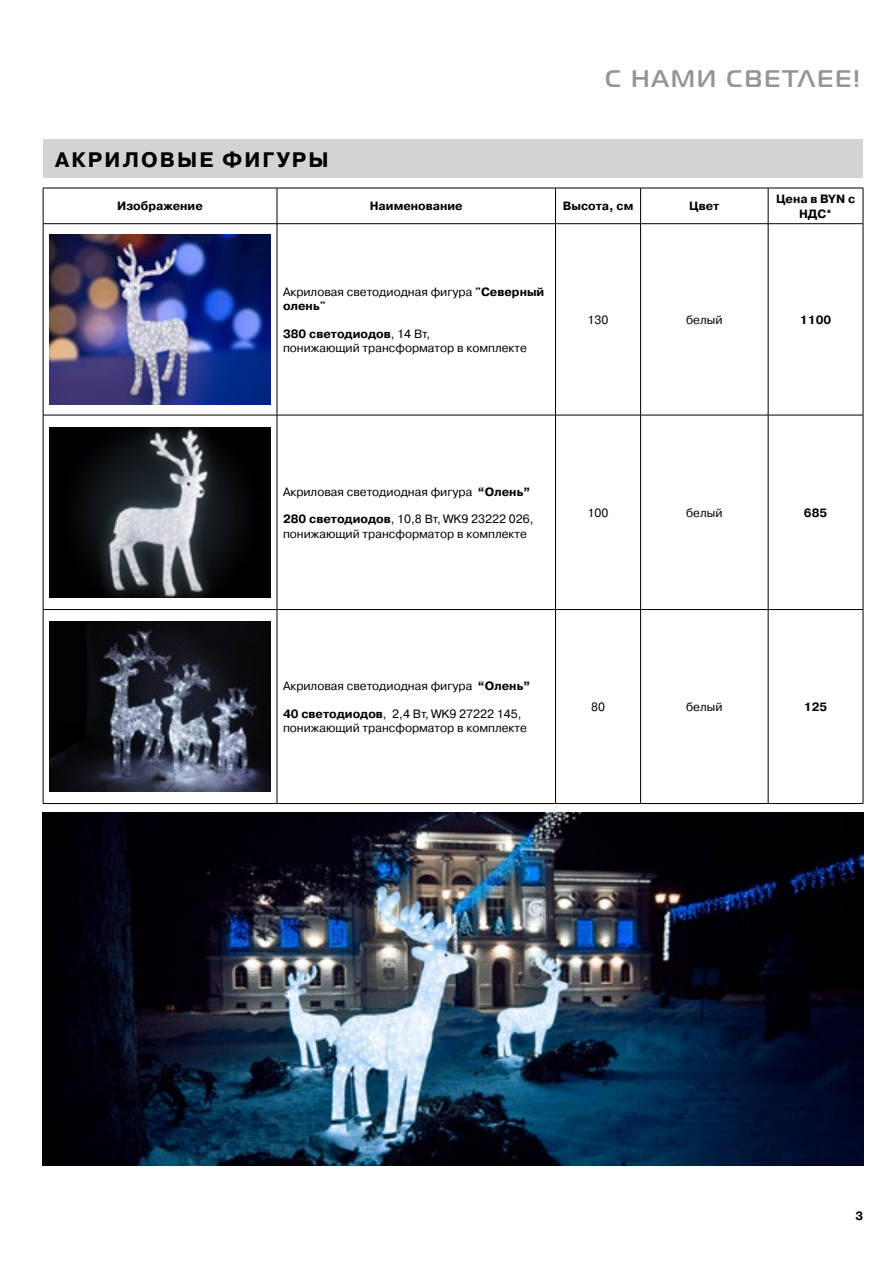
<style>
.page{position:relative;width:893px;height:1263px;background:#fff}
.page>*{position:absolute;margin:0;border:0;box-sizing:border-box;transform-origin:0 0}
.t1{font:700 24px "Magistral C";letter-spacing:.1em;color:#939598}
.t2{font:700 21px "Pragmatica C";letter-spacing:.1em;color:#000}
.t3{font:12px/14.4px "Pragmatica C";color:#000}
.t4{font:700 12px/14.4px "Pragmatica C";color:#000;text-align:center}
.s1{font-weight:700}
</style>
<div class="page">
<hr style="left:43px;top:188px;width:234px;height:1px;background:#000">
<hr style="left:43px;top:188px;width:1px;height:35px;background:#000">
<hr style="left:277px;top:188px;width:278px;height:1px;background:#000">
<hr style="left:277px;top:188px;width:1px;height:35px;background:#000">
<hr style="left:555px;top:188px;width:86px;height:1px;background:#000">
<hr style="left:555px;top:188px;width:1px;height:35px;background:#000">
<hr style="left:641px;top:188px;width:127px;height:1px;background:#000">
<hr style="left:640px;top:188px;width:1px;height:35px;background:#000">
<hr style="left:768px;top:188px;width:95px;height:1px;background:#000">
<hr style="left:768px;top:188px;width:1px;height:35px;background:#000">
<hr style="left:863px;top:188px;width:1px;height:35px;background:#000">
<hr style="left:43px;top:223px;width:234px;height:1px;background:#000">
<hr style="left:43px;top:224px;width:1px;height:191px;background:#000">
<hr style="left:277px;top:223px;width:278px;height:1px;background:#000">
<hr style="left:277px;top:224px;width:1px;height:191px;background:#000">
<hr style="left:555px;top:223px;width:86px;height:1px;background:#000">
<hr style="left:555px;top:224px;width:1px;height:191px;background:#000">
<hr style="left:641px;top:223px;width:127px;height:1px;background:#000">
<hr style="left:640px;top:224px;width:1px;height:191px;background:#000">
<hr style="left:768px;top:224px;width:1px;height:191px;background:#000">
<hr style="left:863px;top:224px;width:1px;height:191px;background:#000">
<hr style="left:43px;top:415px;width:234px;height:1px;background:#000">
<hr style="left:43px;top:415px;width:1px;height:194px;background:#000">
<hr style="left:277px;top:415px;width:278px;height:1px;background:#000">
<hr style="left:277px;top:415px;width:1px;height:194px;background:#000">
<hr style="left:555px;top:415px;width:86px;height:1px;background:#000">
<hr style="left:555px;top:415px;width:1px;height:194px;background:#000">
<hr style="left:641px;top:415px;width:127px;height:1px;background:#000">
<hr style="left:640px;top:415px;width:1px;height:194px;background:#000">
<hr style="left:768px;top:415px;width:1px;height:194px;background:#000">
<hr style="left:863px;top:415px;width:1px;height:194px;background:#000">
<hr style="left:43px;top:609px;width:234px;height:1px;background:#000">
<hr style="left:43px;top:610px;width:1px;height:193px;background:#000">
<hr style="left:277px;top:609px;width:278px;height:1px;background:#000">
<hr style="left:277px;top:610px;width:1px;height:193px;background:#000">
<hr style="left:555px;top:609px;width:86px;height:1px;background:#000">
<hr style="left:555px;top:610px;width:1px;height:193px;background:#000">
<hr style="left:640px;top:610px;width:1px;height:193px;background:#000">
<hr style="left:768px;top:610px;width:1px;height:193px;background:#000">
<hr style="left:863px;top:610px;width:1px;height:193px;background:#000">
<hr style="left:43px;top:803px;width:234px;height:1px;background:#000">
<hr style="left:277px;top:803px;width:278px;height:1px;background:#000">
<hr style="left:555px;top:803px;width:86px;height:1px;background:#000">
<hr style="left:768px;top:223px;width:95px;height:1px;background:#000">
<hr style="left:768px;top:415px;width:95px;height:1px;background:#000">
<hr style="left:641px;top:609px;width:127px;height:1px;background:#000">
<hr style="left:768px;top:609px;width:95px;height:1px;background:#000">
<hr style="left:641px;top:803px;width:127px;height:1px;background:#000">
<hr style="left:768px;top:803px;width:95px;height:1px;background:#000">
<img style="left:50px;top:234px;width:221px;height:170px">
<img style="left:50px;top:427px;width:221px;height:170px">
<img style="left:50px;top:621px;width:221px;height:170px">
<div style="left:43px;top:140px;width:819px;height:38px;background:#d1d3d4"></div>
<img style="left:43px;top:812px;width:820px;height:353px">
<h2 class="t2" style="left:55px;top:148px;width:275px">АКРИЛОВЫЕ ФИГУРЫ</h2>
<h1 class="t1" style="left:605px;top:64px;width:256px">С НАМИ СВЕТЛЕЕ!</h1>
<p class="t4" style="left:117px;top:199px;width:87px">Изображение</p>
<p class="t4" style="left:370px;top:199px;width:94px">Наименование</p>
<p class="t4" style="left:563px;top:199px;width:72px">Высота, см</p>
<p class="t4" style="left:689px;top:199px;width:32px">Цвет</p>
<p class="t4" style="left:776px;top:192px;width:81px">Цена в BYN с<br>НДС*</p>
<p class="t3" style="left:283px;top:285px;width:263px">Акриловая светодиодная фигура <span class="s1">"Северный олень"</span></p>
<p class="t3" style="left:283px;top:326px;width:245px"><span class="s1">380 светодиодов</span>, 14 Вт,<br>понижающий трансформатор в комплекте</p>
<p class="t3" style="left:588px;top:313px;width:22px">130</p>
<p class="t3" style="left:686px;top:313px;width:38px">белый</p>
<p class="t4" style="left:800px;top:313px;width:33px">1100</p>
<p class="t3" style="left:283px;top:485px;width:249px">Акриловая светодиодная фигура <span class="s1">“Олень”</span></p>
<p class="t3" style="left:283px;top:512px;width:252px"><span class="s1">280 светодиодов</span>, 10,8 Вт, WK9 23222 026, понижающий трансформатор в комплекте</p>
<p class="t3" style="left:588px;top:506px;width:22px">100</p>
<p class="t3" style="left:686px;top:506px;width:38px">белый</p>
<p class="t4" style="left:804px;top:506px;width:25px">685</p>
<p class="t3" style="left:283px;top:679px;width:249px">Акриловая светодиодная фигура <span class="s1">“Олень”</span></p>
<p class="t3" style="left:283px;top:706px;width:245px"><span class="s1">40 светодиодов</span>, 2,4 Вт, WK9 27222 145, понижающий трансформатор в комплекте</p>
<p class="t3" style="left:591px;top:700px;width:15px">80</p>
<p class="t3" style="left:686px;top:700px;width:38px">белый</p>
<p class="t4" style="left:804px;top:700px;width:25px">125</p>
<p class="t4" style="left:855px;top:1208px;width:9px">3</p>
</div>
